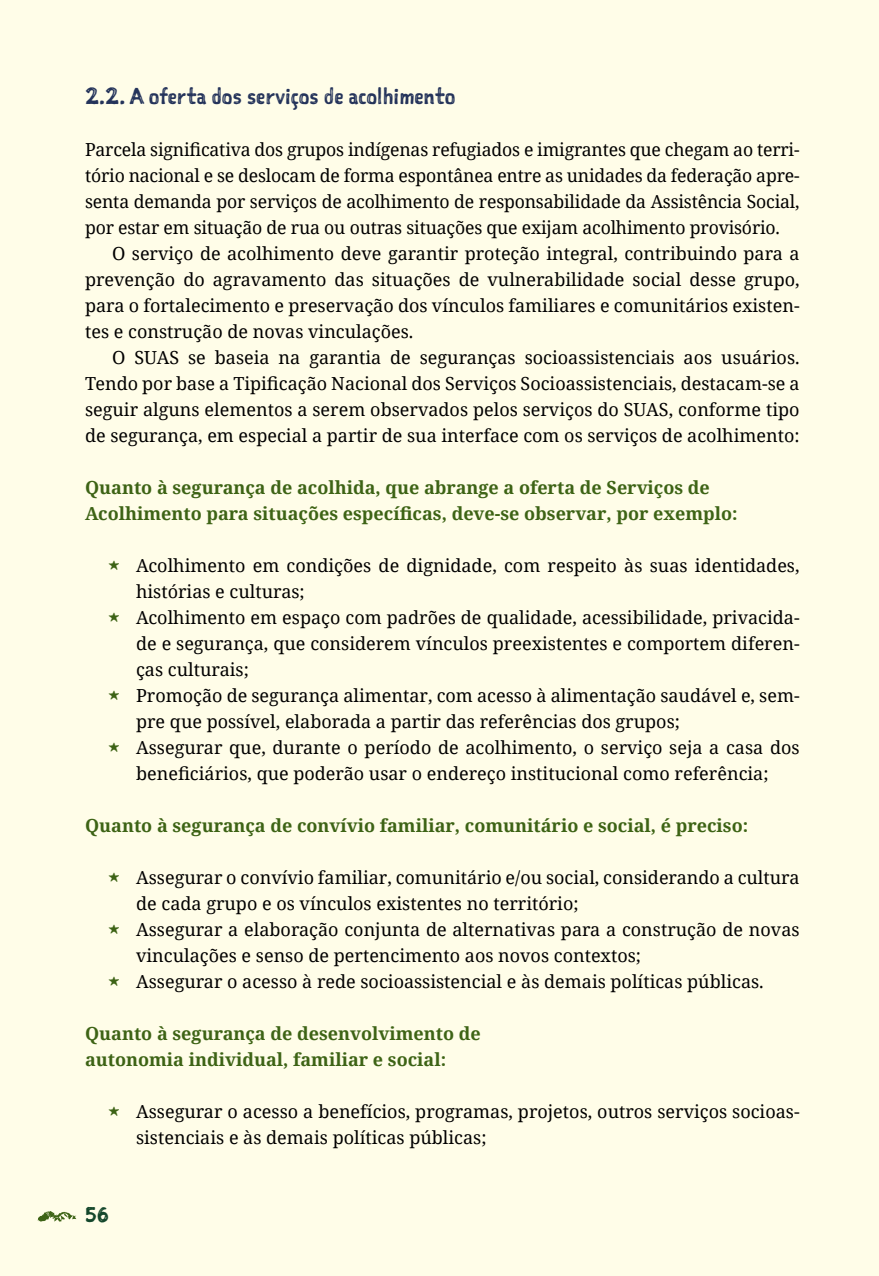
<style>
.page{position:relative;width:879px;height:1276px;background:#fffde8}
.page>*{position:absolute;margin:0;border:0;box-sizing:border-box;transform-origin:0 0}
.t1{font:22px "Sketchnote Square";color:#24335a}
.t2{font:20px "Sketchnote Square";color:#14472b}
.t3{font:18px/26px "Noto Serif";color:#000;text-align:justify}
.t4{font:700 18px/26px "Noto Serif";color:#3d6315}
.s1{font-family:"Sketchnote Square";color:#3d6315}
</style>
<div class="page">
<svg style="left:37px;top:1211px;width:39px;height:11px"></svg>
<p class="t1" style="left:85px;top:81px;width:372px">2.2. A oferta dos serviços de acolhimento</p>
<p class="t3" style="left:85px;top:136px;width:716px">Parcela significativa dos grupos indígenas refugiados e imigrantes que chegam ao terri&shy;tório nacional e se deslocam de forma espontânea entre as unidades da federação apre&shy;senta demanda por serviços de acolhimento de responsabilidade da Assistência Social, por estar em situação de rua ou outras situações que exijam acolhimento provisório.</p>
<p class="t3" style="left:85px;top:240px;width:716px;text-indent:27px">O serviço de acolhimento deve garantir proteção integral, contribuindo para a prevenção do agravamento das situações de vulnerabilidade social desse grupo, para o fortalecimento e preservação dos vínculos familiares e comunitários existen&shy;tes e construção de novas vinculações.</p>
<p class="t3" style="left:85px;top:344px;width:716px;text-indent:27px">O SUAS se baseia na garantia de seguranças socioassistenciais aos usuários.<br>Tendo por base a Tipificação Nacional dos Serviços Socioassistenciais, destacam-se a seguir alguns elementos a serem observados pelos serviços do SUAS, conforme tipo de segurança, em especial a partir de sua interface com os serviços de acolhimento:</p>
<p class="t4" style="left:85px;top:474px;width:654px">Quanto à segurança de acolhida, que abrange a oferta de Serviços de<br>Acolhimento para situações específicas, deve-se observar, por exemplo:</p>
<p class="t3" style="left:108px;top:552px;width:693px"><span class="s1">⋆</span> Acolhimento em condições de dignidade, com respeito às suas identidades,</p>
<p class="t3" style="left:136px;top:578px;width:170px">histórias e culturas;</p>
<p class="t3" style="left:108px;top:604px;width:693px"><span class="s1">⋆</span> Acolhimento em espaço com padrões de qualidade, acessibilidade, privacida-</p>
<p class="t3" style="left:136px;top:630px;width:665px">de e segurança, que considerem vínculos preexistentes e comportem diferen-</p>
<p class="t3" style="left:136px;top:656px;width:114px">ças culturais;</p>
<p class="t3" style="left:108px;top:682px;width:693px"><span class="s1">⋆</span> Promoção de segurança alimentar, com acesso à alimentação saudável e, sem-</p>
<p class="t3" style="left:136px;top:708px;width:545px">pre que possível, elaborada a partir das referências dos grupos;</p>
<p class="t3" style="left:108px;top:734px;width:693px"><span class="s1">⋆</span> Assegurar que, durante o período de acolhimento, o serviço seja a casa dos</p>
<p class="t3" style="left:136px;top:760px;width:634px">beneficiários, que poderão usar o endereço institucional como referência;</p>
<p class="t4" style="left:85px;top:812px;width:664px">Quanto à segurança de convívio familiar, comunitário e social, é preciso:</p>
<p class="t3" style="left:108px;top:864px;width:693px"><span class="s1">⋆</span> Assegurar o convívio familiar, comunitário e/ou social, considerando a cultura</p>
<p class="t3" style="left:136px;top:890px;width:444px">de cada grupo e os vínculos existentes no território;</p>
<p class="t3" style="left:108px;top:916px;width:693px"><span class="s1">⋆</span> Assegurar a elaboração conjunta de alternativas para a construção de novas</p>
<p class="t3" style="left:136px;top:942px;width:506px">vinculações e senso de pertencimento aos novos contextos;</p>
<p class="t3" style="left:108px;top:968px;width:657px"><span class="s1">⋆</span> Assegurar o acesso à rede socioassistencial e às demais políticas públicas.</p>
<p class="t4" style="left:85px;top:1020px;width:397px">Quanto à segurança de desenvolvimento de autonomia individual, familiar e social:</p>
<p class="t3" style="left:136px;top:1098px;width:665px;text-indent:-28px"><span class="s1">⋆</span> Assegurar o acesso a benefícios, programas, projetos, outros serviços socioas&shy;sistenciais e às demais políticas públicas;</p>
<p class="t2" style="left:85px;top:1201px;width:25px">56</p>
</div>
